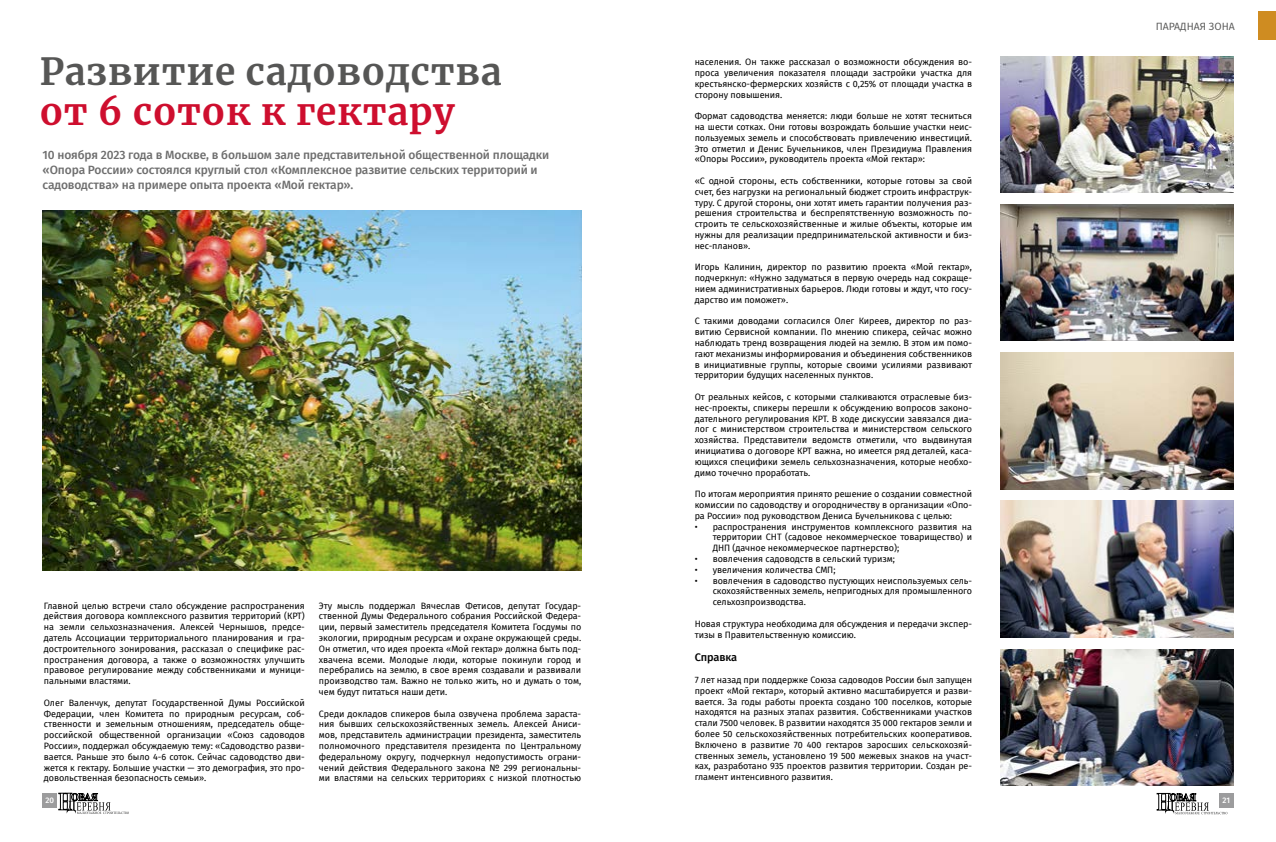
<style>
.page{position:relative;width:1276px;height:842px;background:#fff}
.page>*{position:absolute;margin:0;border:0;box-sizing:border-box;transform-origin:0 0}
.t1{font:700 37px "Merriweather";letter-spacing:.02em;color:#565655}
.t2{font:700 37px "Merriweather";letter-spacing:.02em;color:#ce0e2e}
.t3{font:500 12px/15px "Fira Sans";letter-spacing:-.01em;color:#6e6e6e}
.t4{font:500 11px "Fira Sans";letter-spacing:-.01em;color:#000}
.t5{font:10.5px "Fira Sans";color:#565655}
.t6{font:9px/10.8px "Fira Sans";letter-spacing:-.005em;color:#000;text-align:justify}
.t7{font:500 8px "Fira Sans";color:#fff}
</style>
<div class="page">
<svg style="left:59px;top:793px;width:70px;height:21px"></svg>
<div style="left:43px;top:793px;width:14px;height:14px;background:#9c9c9d"></div>
<svg style="left:1156px;top:793px;width:71px;height:21px"></svg>
<div style="left:1219px;top:793px;width:14px;height:14px;background:#9c9c9d"></div>
<div style="left:1258px;top:11px;width:18px;height:29px;background:#cf8c21"></div>
<img style="left:43px;top:210px;width:538px;height:361px">
<img style="left:1001px;top:57px;width:232px;height:136px">
<img style="left:1001px;top:353px;width:232px;height:136px">
<img style="left:1001px;top:205px;width:232px;height:136px">
<img style="left:1001px;top:501px;width:232px;height:136px">
<img style="left:1001px;top:649px;width:232px;height:136px">
<h1 class="t1" style="left:40px;top:46px;width:463px">Развитие садоводства</h1>
<h1 class="t2" style="left:40px;top:86px;width:416px">от 6 соток к гектару</h1>
<h2 class="t3" style="left:43px;top:146px;width:508px">10 ноября 2023 года в Москве, в большом зале представительной общественной площадки «Опора России» состоялся круглый стол «Комплексное развитие сельских территорий и садоводства» на примере опыта проекта «Мой гектар».</h2>
<p class="t6" style="left:44px;top:600px;width:262px">Главной целью встречи стало обсуждение распространения действия договора комплексного развития территорий (КРТ) на земли сельхозназначения. Алексей Чернышов, предсе&shy;датель Ассоциации территориального планирования и гра&shy;достроительного зонирования, рассказал о специфике рас&shy;пространения договора, а также о возможностях улучшить правовое регулирование между собственниками и муници&shy;пальными властями.</p>
<p class="t6" style="left:44px;top:697px;width:262px">Олег Валенчук, депутат Государственной Думы Российской Федерации, член Комитета по природным ресурсам, соб&shy;ственности и земельным отношениям, председатель обще&shy;российской общественной организации «Союз садоводов России», поддержал обсуждаемую тему: «Садоводство разви&shy;вается. Раньше это было 4-6 соток. Сейчас садоводство дви&shy;жется к гектару. Большие участки — это демография, это про&shy;довольственная безопасность семьи».</p>
<p class="t6" style="left:319px;top:600px;width:264px">Эту мысль поддержал Вячеслав Фетисов, депутат Государ&shy;ственной Думы Федерального собрания Российской Федера&shy;ции, первый заместитель председателя Комитета Госдумы по экологии, природным ресурсам и охране окружающей среды.<br>Он отметил, что идея проекта «Мой гектар» должна быть под&shy;хвачена всеми. Молодые люди, которые покинули город и перебрались на землю, в свое время создавали и развивали производство там. Важно не только жить, но и думать о том, чем будут питаться наши дети.</p>
<p class="t6" style="left:319px;top:708px;width:264px">Среди докладов спикеров была озвучена проблема зараста&shy;ния бывших сельскохозяйственных земель. Алексей Аниси&shy;мов, представитель администрации президента, заместитель полномочного представителя президента по Центральному федеральному округу, подчеркнул недопустимость ограни&shy;чений действия Федерального закона № 299 региональны&shy;ми властями на сельских территориях с низкой плотностью</p>
<p class="t6" style="left:694px;top:56px;width:279px">населения. Он также рассказал о возможности обсуждения во&shy;проса увеличения показателя площади застройки участка для крестьянско-фермерских хозяйств с 0,25% от площади участка в сторону повышения.</p>
<p class="t6" style="left:694px;top:110px;width:279px">Формат садоводства меняется: люди больше не хотят тесниться на шести сотках. Они готовы возрождать большие участки неис&shy;пользуемых земель и способствовать привлечению инвестиций.<br>Это отметил и Денис Бучельников, член Президиума Правления «Опоры России», руководитель проекта «Мой гектар»:</p>
<p class="t6" style="left:694px;top:175px;width:279px">«С одной стороны, есть собственники, которые готовы за свой счет, без нагрузки на региональный бюджет строить инфраструк&shy;туру. С другой стороны, они хотят иметь гарантии получения раз&shy;решения строительства и беспрепятственную возможность по&shy;строить те сельскохозяйственные и жилые объекты, которые им нужны для реализации предпринимательской активности и биз&shy;нес-планов».</p>
<p class="t6" style="left:694px;top:262px;width:279px">Игорь Калинин, директор по развитию проекта «Мой гектар», подчеркнул: «Нужно задуматься в первую очередь над сокраще&shy;нием административных барьеров. Люди готовы и ждут, что госу&shy;дарство им поможет».</p>
<p class="t6" style="left:694px;top:316px;width:279px">С такими доводами согласился Олег Киреев, директор по раз&shy;витию Сервисной компании. По мнению спикера, сейчас можно наблюдать тренд возвращения людей на землю. В этом им помо&shy;гают механизмы информирования и объединения собственников в инициативные группы, которые своими усилиями развивают территории будущих населенных пунктов.</p>
<p class="t6" style="left:694px;top:391px;width:279px">От реальных кейсов, с которыми сталкиваются отраслевые биз&shy;нес-проекты, спикеры перешли к обсуждению вопросов законо&shy;дательного регулирования КРТ. В ходе дискуссии завязался диа&shy;лог с министерством строительства и министерством сельского хозяйства. Представители ведомств отметили, что выдвинутая инициатива о договоре КРТ важна, но имеется ряд деталей, каса&shy;ющихся специфики земель сельхозназначения, которые необхо&shy;димо точечно проработать.</p>
<p class="t6" style="left:694px;top:488px;width:279px">По итогам мероприятия принято решение о создании совместной комиссии по садоводству и огородничеству в организации «Опо&shy;ра России» под руководством Дениса Бучельникова с целью:</p>
<p class="t6" style="left:712px;top:521px;width:261px;text-indent:-18px">• распространения инструментов комплексного развития на территории СНТ (садовое некоммерческое товарищество) и ДНП (дачное некоммерческое партнерство);</p>
<p class="t6" style="left:694px;top:553px;width:202px">• вовлечения садоводств в сельский туризм;</p>
<p class="t6" style="left:694px;top:564px;width:142px">• увеличения количества СМП;</p>
<p class="t6" style="left:712px;top:575px;width:261px;text-indent:-18px">• вовлечения в садоводство пустующих неиспользуемых сель&shy;скохозяйственных земель, непригодных для промышленного сельхозпроизводства.</p>
<p class="t6" style="left:694px;top:618px;width:279px">Новая структура необходима для обсуждения и передачи экспер&shy;тизы в Правительственную комиссию.</p>
<p class="t4" style="left:694px;top:649px;width:44px">Справка</p>
<p class="t6" style="left:694px;top:674px;width:279px">7 лет назад при поддержке Союза садоводов России был запущен проект «Мой гектар», который активно масштабируется и разви&shy;вается. За годы работы проекта создано 100 поселков, которые находятся на разных этапах развития. Собственниками участков стали 7500 человек. В развитии находятся 35 000 гектаров земли и более 50 сельскохозяйственных потребительских кооперативов.<br>Включено в развитие 70 400 гектаров заросших сельскохозяй&shy;ственных земель, установлено 19 500 межевых знаков на участ&shy;ках, разработано 935 проектов развития территории. Создан ре&shy;гламент интенсивного развития.</p>
<p class="t5" style="left:1155px;top:18px;width:81px">ПАРАДНАЯ ЗОНА</p>
<p class="t7" style="left:46px;top:793px;width:10px">20</p>
<p class="t7" style="left:1222px;top:793px;width:9px">21</p>
</div>
